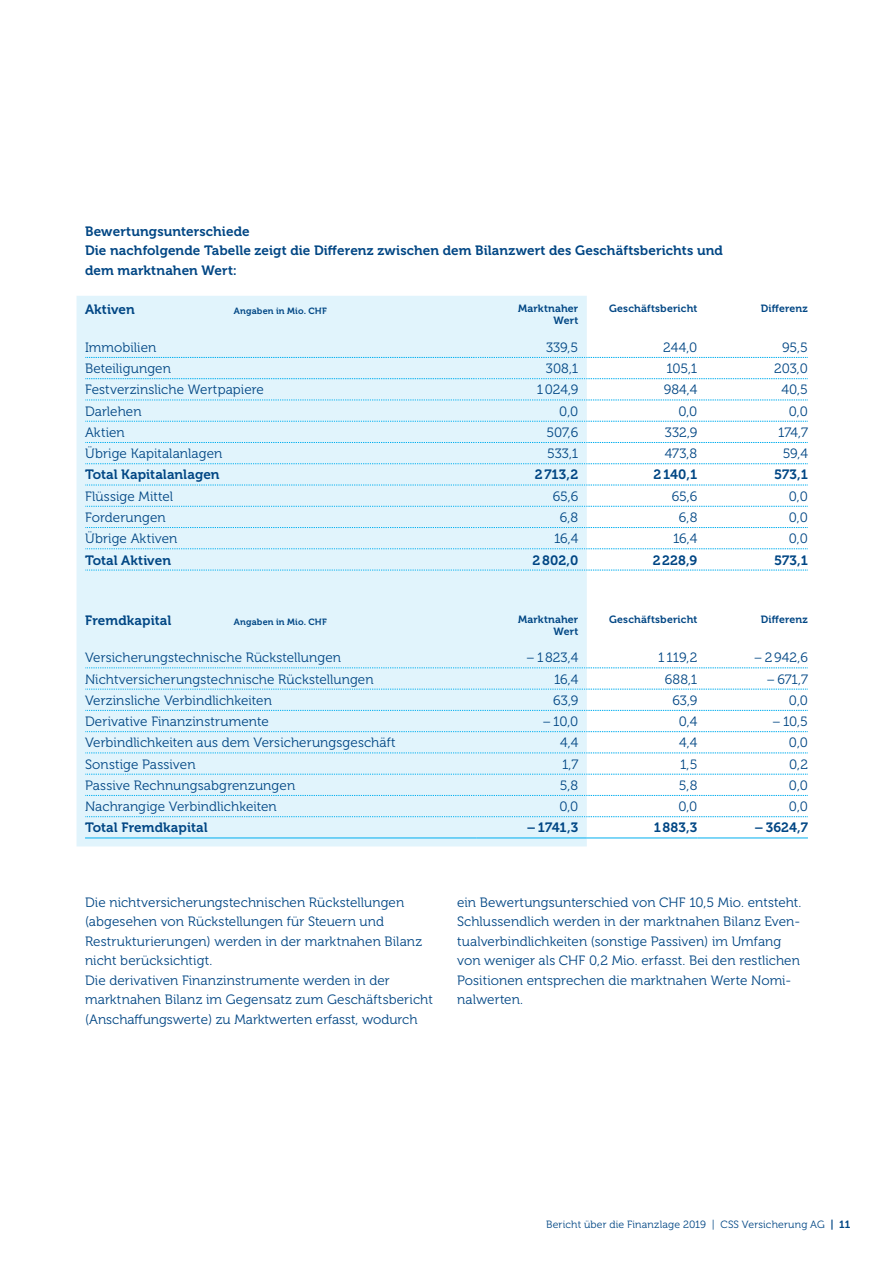
<style>
.page{position:relative;width:893px;height:1263px;background:#fff}
.page>*{position:absolute;margin:0;border:0;box-sizing:border-box;transform-origin:0 0}
.t1{font:13.5px/19.5px "Museo 300";letter-spacing:.005em;color:#004684}
.t2{font:13.5px/19.5px "Museo 700";letter-spacing:.005em;color:#004684}
.t3{font:10.5px/12px "Museo 700";letter-spacing:.015em;color:#004684;text-align:right}
.t4{font:10.5px "Museo 300";letter-spacing:.015em;color:#004684}
.t5{font:9px "Museo 700";letter-spacing:.02em;color:#004684}
.s1{font-family:"Museo 700"}
</style>
<div class="page">
<div style="left:77px;top:296px;width:510px;height:550px;background:#e1f4fc"></div>
<hr style="left:476px;top:838px;width:111px;height:1px;background:#00aeef">
<hr style="left:587px;top:838px;width:110px;height:1px;background:#00aeef">
<hr style="left:697px;top:838px;width:111px;height:1px;background:#00aeef">
<svg style="left:85px;top:357px;width:723px;height:1px"></svg>
<svg style="left:85px;top:378px;width:723px;height:1px"></svg>
<svg style="left:85px;top:400px;width:723px;height:1px"></svg>
<svg style="left:85px;top:421px;width:723px;height:1px"></svg>
<svg style="left:85px;top:442px;width:723px;height:1px"></svg>
<svg style="left:85px;top:463px;width:723px;height:1px"></svg>
<svg style="left:85px;top:485px;width:723px;height:1px"></svg>
<svg style="left:85px;top:506px;width:723px;height:1px"></svg>
<svg style="left:85px;top:527px;width:723px;height:1px"></svg>
<svg style="left:85px;top:548px;width:723px;height:1px"></svg>
<svg style="left:85px;top:570px;width:723px;height:1px"></svg>
<svg style="left:85px;top:668px;width:723px;height:1px"></svg>
<svg style="left:85px;top:689px;width:723px;height:1px"></svg>
<svg style="left:85px;top:710px;width:723px;height:1px"></svg>
<svg style="left:85px;top:731px;width:723px;height:1px"></svg>
<svg style="left:85px;top:753px;width:723px;height:1px"></svg>
<svg style="left:85px;top:774px;width:723px;height:1px"></svg>
<svg style="left:85px;top:795px;width:723px;height:1px"></svg>
<svg style="left:85px;top:816px;width:723px;height:1px"></svg>
<hr style="left:85px;top:838px;width:391px;height:1px;background:#00aeef">
<p class="t2" style="left:85px;top:221px;width:639px">Bewertungsunterschiede<br>Die nachfolgende Tabelle zeigt die Differenz zwischen dem Bilanzwert des Geschäftsberichts und dem marktnahen Wert:</p>
<p class="t2" style="left:85px;top:300px;width:51px">Aktiven</p>
<p class="t5" style="left:234px;top:306px;width:94px">Angaben in Mio. CHF</p>
<p class="t3" style="left:518px;top:303px;width:62px">Marktnaher<br>Wert</p>
<p class="t3" style="left:609px;top:303px;width:90px">Geschäftsbericht</p>
<p class="t3" style="left:761px;top:303px;width:49px">Differenz</p>
<p class="t1" style="left:85px;top:338px;width:73px">Immobilien</p>
<p class="t1" style="left:546px;top:338px;width:34px">339,5</p>
<p class="t1" style="left:663px;top:338px;width:36px">244,0</p>
<p class="t1" style="left:782px;top:338px;width:27px">95,5</p>
<p class="t1" style="left:85px;top:359px;width:87px">Beteiligungen</p>
<p class="t1" style="left:546px;top:359px;width:34px">308,1</p>
<p class="t1" style="left:666px;top:359px;width:33px">105,1</p>
<p class="t1" style="left:774px;top:359px;width:35px">203,0</p>
<p class="t1" style="left:85px;top:380px;width:180px">Festverzinsliche Wertpapiere</p>
<p class="t1" style="left:537px;top:380px;width:43px">1024,9</p>
<p class="t1" style="left:664px;top:380px;width:35px">984,4</p>
<p class="t1" style="left:781px;top:380px;width:28px">40,5</p>
<p class="t1" style="left:85px;top:401px;width:58px">Darlehen</p>
<p class="t1" style="left:559px;top:401px;width:20px">0,0</p>
<p class="t1" style="left:678px;top:401px;width:20px">0,0</p>
<p class="t1" style="left:789px;top:401px;width:20px">0,0</p>
<p class="t1" style="left:85px;top:423px;width:41px">Aktien</p>
<p class="t1" style="left:547px;top:423px;width:33px">507,6</p>
<p class="t1" style="left:665px;top:423px;width:34px">332,9</p>
<p class="t1" style="left:778px;top:423px;width:31px">174,7</p>
<p class="t1" style="left:85px;top:444px;width:139px">Übrige Kapitalanlagen</p>
<p class="t1" style="left:547px;top:444px;width:33px">533,1</p>
<p class="t1" style="left:665px;top:444px;width:34px">473,8</p>
<p class="t1" style="left:783px;top:444px;width:27px">59,4</p>
<p class="t2" style="left:85px;top:465px;width:136px">Total Kapitalanlagen</p>
<p class="t2" style="left:535px;top:465px;width:45px">2713,2</p>
<p class="t2" style="left:654px;top:465px;width:45px">2140,1</p>
<p class="t2" style="left:774px;top:465px;width:35px">573,1</p>
<p class="t1" style="left:85px;top:487px;width:90px">Flüssige Mittel</p>
<p class="t1" style="left:553px;top:487px;width:27px">65,6</p>
<p class="t1" style="left:672px;top:487px;width:27px">65,6</p>
<p class="t1" style="left:789px;top:487px;width:20px">0,0</p>
<p class="t1" style="left:85px;top:508px;width:82px">Forderungen</p>
<p class="t1" style="left:560px;top:508px;width:20px">6,8</p>
<p class="t1" style="left:679px;top:508px;width:20px">6,8</p>
<p class="t1" style="left:789px;top:508px;width:20px">0,0</p>
<p class="t1" style="left:85px;top:529px;width:94px">Übrige Aktiven</p>
<p class="t1" style="left:554px;top:529px;width:26px">16,4</p>
<p class="t1" style="left:673px;top:529px;width:26px">16,4</p>
<p class="t1" style="left:789px;top:529px;width:20px">0,0</p>
<p class="t2" style="left:85px;top:550px;width:88px">Total Aktiven</p>
<p class="t2" style="left:533px;top:550px;width:47px">2802,0</p>
<p class="t2" style="left:653px;top:550px;width:46px">2228,9</p>
<p class="t2" style="left:774px;top:550px;width:35px">573,1</p>
<p class="t2" style="left:85px;top:611px;width:88px">Fremdkapital</p>
<p class="t5" style="left:234px;top:617px;width:94px">Angaben in Mio. CHF</p>
<p class="t3" style="left:518px;top:613px;width:62px">Marktnaher<br>Wert</p>
<p class="t3" style="left:609px;top:613px;width:90px">Geschäftsbericht</p>
<p class="t3" style="left:761px;top:613px;width:49px">Differenz</p>
<p class="t1" style="left:85px;top:648px;width:257px">Versicherungstechnische Rückstellungen</p>
<p class="t1" style="left:526px;top:648px;width:54px">– 1823,4</p>
<p class="t1" style="left:658px;top:648px;width:41px">1 119,2</p>
<p class="t1" style="left:754px;top:648px;width:56px">– 2942,6</p>
<p class="t1" style="left:85px;top:669px;width:290px">Nichtversicherungstechnische Rückstellungen</p>
<p class="t1" style="left:554px;top:669px;width:26px">16,4</p>
<p class="t1" style="left:665px;top:669px;width:34px">688,1</p>
<p class="t1" style="left:766px;top:669px;width:43px">– 671,7</p>
<p class="t1" style="left:85px;top:691px;width:188px">Verzinsliche Verbindlichkeiten</p>
<p class="t1" style="left:553px;top:691px;width:27px">63,9</p>
<p class="t1" style="left:672px;top:691px;width:27px">63,9</p>
<p class="t1" style="left:789px;top:691px;width:20px">0,0</p>
<p class="t1" style="left:85px;top:712px;width:185px">Derivative Finanzinstrumente</p>
<p class="t1" style="left:542px;top:712px;width:38px">– 10,0</p>
<p class="t1" style="left:679px;top:712px;width:20px">0,4</p>
<p class="t1" style="left:772px;top:712px;width:37px">– 10,5</p>
<p class="t1" style="left:85px;top:733px;width:312px">Verbindlichkeiten aus dem Versicherungsgeschäft</p>
<p class="t1" style="left:560px;top:733px;width:20px">4,4</p>
<p class="t1" style="left:679px;top:733px;width:20px">4,4</p>
<p class="t1" style="left:789px;top:733px;width:20px">0,0</p>
<p class="t1" style="left:85px;top:754px;width:112px">Sonstige Passiven</p>
<p class="t1" style="left:562px;top:754px;width:18px">1,7</p>
<p class="t1" style="left:680px;top:754px;width:19px">1,5</p>
<p class="t1" style="left:789px;top:754px;width:20px">0,2</p>
<p class="t1" style="left:85px;top:776px;width:212px">Passive Rechnungsabgrenzungen</p>
<p class="t1" style="left:560px;top:776px;width:20px">5,8</p>
<p class="t1" style="left:679px;top:776px;width:20px">5,8</p>
<p class="t1" style="left:789px;top:776px;width:20px">0,0</p>
<p class="t1" style="left:85px;top:797px;width:193px">Nachrangige Verbindlichkeiten</p>
<p class="t1" style="left:559px;top:797px;width:20px">0,0</p>
<p class="t1" style="left:678px;top:797px;width:20px">0,0</p>
<p class="t1" style="left:789px;top:797px;width:20px">0,0</p>
<p class="t2" style="left:85px;top:818px;width:124px">Total Fremdkapital</p>
<p class="t2" style="left:527px;top:818px;width:53px">– 1741,3</p>
<p class="t2" style="left:654px;top:818px;width:45px">1883,3</p>
<p class="t2" style="left:754px;top:818px;width:55px">– 3624,7</p>
<p class="t1" style="left:85px;top:892px;width:349px">Die nichtversicherungstechnischen Rückstellungen (abgesehen von Rückstellungen für Steuern und Restrukturierungen) werden in der marktnahen Bilanz nicht berücksichtigt.<br>Die derivativen Finanzinstrumente werden in der marktnahen Bilanz im Gegensatz zum Geschäftsbericht (Anschaffungswerte) zu Marktwerten erfasst, wodurch</p>
<p class="t1" style="left:457px;top:892px;width:346px">ein Bewertungsunterschied von CHF 10,5 Mio. entsteht.<br>Schlussendlich werden in der marktnahen Bilanz Even&shy;tualverbindlichkeiten (sonstige Passiven) im Umfang von weniger als CHF 0,2 Mio. erfasst. Bei den restlichen Positionen entsprechen die marktnahen Werte Nomi&shy;nalwerten.</p>
<p class="t4" style="left:546px;top:1219px;width:306px">Bericht über die Finanzlage 2019 | CSS Versicherung AG <span class="s1">| 11</span></p>
</div>
